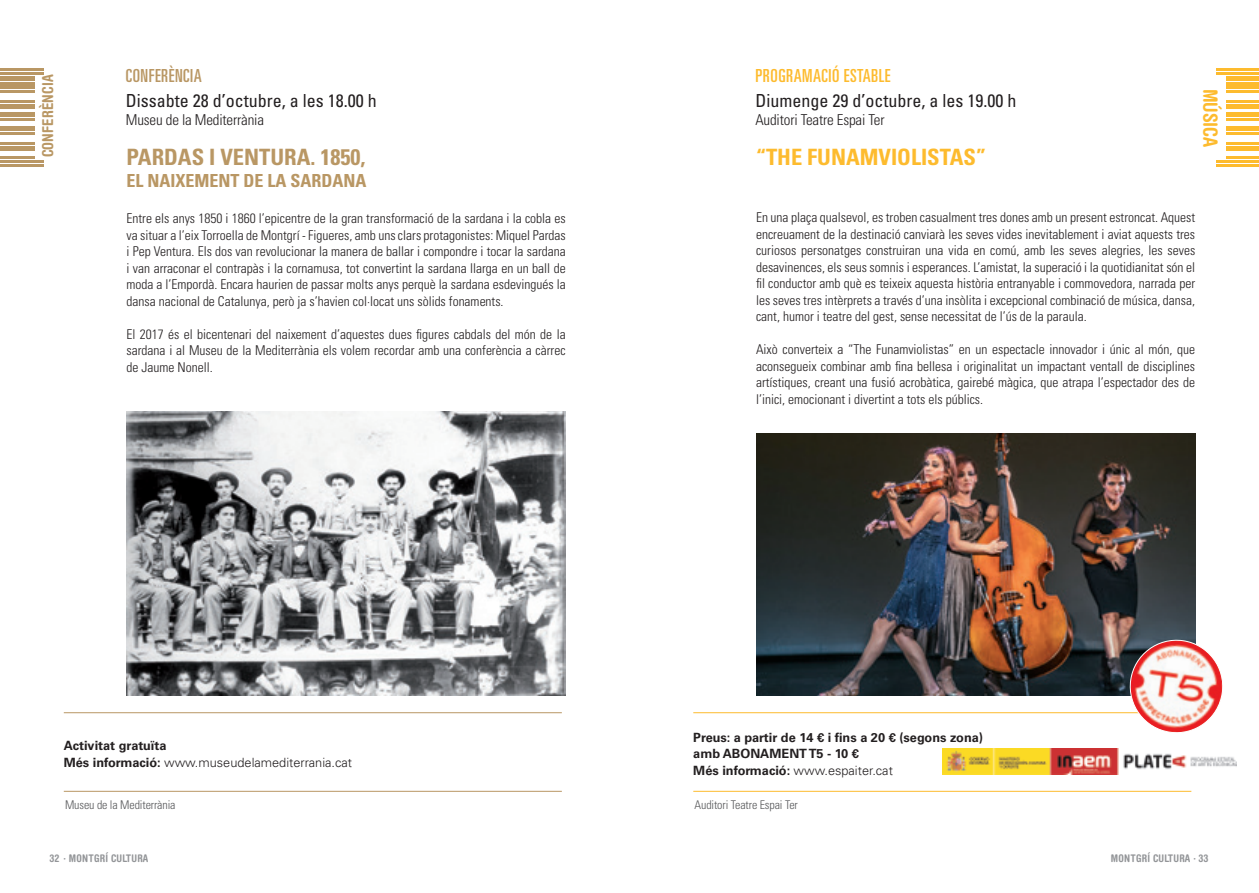
<style>
.page{position:relative;width:1259px;height:893px;background:#fff}
.page>*{position:absolute;margin:0;border:0;box-sizing:border-box;transform-origin:0 0}
.t1{font:700 condensed 22.5px "Univers LT Std";color:#b99764}
.t2{font:700 condensed 22.5px "Univers LT Std";color:#fdbb2e}
.t3{font:700 condensed 19.5px "Helvetica Rounded LT Std";color:#fdbb2e}
.t4{font:condensed 18px "Univers LT Std";color:#231f20}
.t5{font:700 condensed 18px "Univers LT Std";color:#b99764}
.t6{font:ultra-condensed 18px "Univers LT Std";letter-spacing:.03em;color:#fdbb2e}
.t7{font:ultra-condensed 18px "Univers LT Std";letter-spacing:.03em;color:#b99764}
.t8{font:300 condensed 15px "Univers LT Std";letter-spacing:-.01em;color:#231f20}
.t9{font:700 condensed 15px "Helvetica Rounded LT Std";letter-spacing:.01em;color:#b99764}
.t10{font:300 condensed 13.5px/16.5px "Univers LT Std";color:#231f20;text-align:justify}
.t11{font:700 12.75px/16.5px "Univers LT Std";color:#231f20}
.t12{font:300 condensed 12px "Univers LT Std";letter-spacing:-.01em;color:#57585a}
.t13{font:700 condensed 10.5px "Helvetica Rounded LT Std";letter-spacing:.02em;color:#939598}
.s1{font-weight:300}
</style>
<div class="page">
<hr style="left:64px;top:791px;width:498px;height:1px;background:#b99764">
<hr style="left:64px;top:712px;width:498px;height:1px;background:#b99764">
<img style="left:127px;top:411px;width:439px;height:285px">
<hr style="left:0;top:164px;width:43px;height:2px;background:#b99764">
<hr style="left:0;top:160px;width:43px;height:2px;background:#b99764">
<hr style="left:0;top:156px;width:34px;height:2px;background:#b99764">
<hr style="left:0;top:146px;width:34px;height:4px;background:#b99764">
<hr style="left:0;top:142px;width:34px;height:2px;background:#b99764">
<hr style="left:0;top:132px;width:34px;height:2px;background:#b99764">
<hr style="left:0;top:126px;width:34px;height:4px;background:#b99764">
<hr style="left:0;top:118px;width:34px;height:2px;background:#b99764">
<hr style="left:0;top:112px;width:34px;height:4px;background:#b99764">
<hr style="left:0;top:104px;width:34px;height:4px;background:#b99764">
<hr style="left:0;top:100px;width:34px;height:2px;background:#b99764">
<hr style="left:0;top:90px;width:34px;height:2px;background:#b99764">
<div style="left:0;top:82px;width:34px;height:6px;background:#b99764"></div>
<hr style="left:0;top:76px;width:34px;height:4px;background:#b99764">
<hr style="left:0;top:72px;width:43px;height:2px;background:#b99764">
<hr style="left:0;top:68px;width:43px;height:2px;background:#b99764">
<hr style="left:1216px;top:164px;width:43px;height:2px;background:#fdbb2e">
<hr style="left:1216px;top:160px;width:43px;height:2px;background:#fdbb2e">
<hr style="left:1226px;top:156px;width:33px;height:2px;background:#fdbb2e">
<hr style="left:1226px;top:146px;width:33px;height:4px;background:#fdbb2e">
<hr style="left:1226px;top:142px;width:33px;height:2px;background:#fdbb2e">
<hr style="left:1226px;top:132px;width:33px;height:2px;background:#fdbb2e">
<hr style="left:1226px;top:126px;width:33px;height:4px;background:#fdbb2e">
<hr style="left:1226px;top:118px;width:33px;height:2px;background:#fdbb2e">
<hr style="left:1226px;top:112px;width:33px;height:4px;background:#fdbb2e">
<hr style="left:1226px;top:104px;width:33px;height:4px;background:#fdbb2e">
<hr style="left:1226px;top:100px;width:33px;height:2px;background:#fdbb2e">
<hr style="left:1226px;top:90px;width:33px;height:2px;background:#fdbb2e">
<div style="left:1226px;top:82px;width:33px;height:6px;background:#fdbb2e"></div>
<hr style="left:1226px;top:76px;width:33px;height:4px;background:#fdbb2e">
<hr style="left:1216px;top:72px;width:43px;height:2px;background:#fdbb2e">
<hr style="left:1216px;top:68px;width:43px;height:2px;background:#fdbb2e">
<hr style="left:693px;top:791px;width:498px;height:1px;background:#fdbb2e">
<hr style="left:693px;top:712px;width:498px;height:1px;background:#fdbb2e">
<img style="left:756px;top:434px;width:439px;height:262px">
<img style="left:942px;top:749px;width:294px;height:25px">
<svg style="left:1126px;top:636px;width:97px;height:97px"></svg>
<p class="t9" style="left:39px;top:157px;width:84px;rotate:-90deg">CONFERÈNCIA</p>
<h3 class="t7" style="left:126px;top:65px;width:77px">CONFERÈNCIA</h3>
<h3 class="t4" style="left:126px;top:90px;width:252px">Dissabte 28 d’octubre, a les 18.00 h</h3>
<p class="t8" style="left:126px;top:111px;width:140px">Museu de la Mediterrània</p>
<h1 class="t1" style="left:126px;top:143px;width:240px">PARDAS I VENTURA. 1850,</h1>
<h3 class="t5" style="left:126px;top:169px;width:241px">EL NAIXEMENT DE LA SARDANA</h3>
<p class="t10" style="left:126px;top:210px;width:441px">Entre els anys 1850 i 1860 l’epicentre de la gran transformació de la sardana i la cobla es va situar a l’eix Torroella de Montgrí - Figueres, amb uns clars protagonistes: Miquel Pardas i Pep Ventura. Els dos van revolucionar la manera de ballar i compondre i tocar la sardana i van arraconar el contrapàs i la cornamusa, tot convertint la sardana llarga en un ball de moda a l’Empordà. Encara haurien de passar molts anys perquè la sardana esdevingués la dansa nacional de Catalunya, però ja s’havien col·locat uns sòlids fonaments.</p>
<p class="t10" style="left:126px;top:326px;width:440px">El 2017 és el bicentenari del naixement d’aquestes dues figures cabdals del món de la sardana i al Museu de la Mediterrània els volem recordar amb una conferència a càrrec de Jaume Nonell.</p>
<h3 class="t6" style="left:755px;top:65px;width:137px">PROGRAMACIÓ ESTABLE</h3>
<h3 class="t4" style="left:755px;top:90px;width:262px">Diumenge 29 d’octubre, a les 19.00 h</h3>
<p class="t8" style="left:755px;top:111px;width:131px">Auditori Teatre Espai Ter</p>
<h1 class="t2" style="left:756px;top:143px;width:231px">“THE FUNAMVIOLISTAS”</h1>
<h2 class="t3" style="left:1222px;top:89px;width:60px;rotate:90deg">MÚSICA</h2>
<p class="t10" style="left:756px;top:209px;width:441px">En una plaça qualsevol, es troben casualment tres dones amb un present estroncat. Aquest encreuament de la destinació canviarà les seves vides inevitablement i aviat aquests tres curiosos personatges construiran una vida en comú, amb les seves alegries, les seves desavinences, els seus somnis i esperances. L’amistat, la superació i la quotidianitat són el fil conductor amb què es teixeix aquesta història entranyable i commovedora, narrada per les seves tres intèrprets a través d’una insòlita i excepcional combinació de música, dansa, cant, humor i teatre del gest, sense necessitat de l’ús de la paraula.</p>
<p class="t10" style="left:756px;top:341px;width:441px">Això converteix a “The Funamviolistas” en un espectacle innovador i únic al món, que aconsegueix combinar amb fina bellesa i originalitat un impactant ventall de disciplines artístiques, creant una fusió acrobàtica, gairebé màgica, que atrapa l’espectador des de l’inici, emocionant i divertint a tots els públics.</p>
<p class="t11" style="left:64px;top:737px;width:290px">Activitat gratuïta<br>Més informació: <span class="s1">www.museudelamediterrania.cat</span></p>
<p class="t12" style="left:65px;top:798px;width:112px">Museu de la Mediterrània</p>
<p class="t11" style="left:693px;top:729px;width:291px">Preus: a partir de 14 € i fins a 20 € (segons zona) amb ABONAMENT T5 - 10 €<br>Més informació: <span class="s1">www.espaiter.cat</span></p>
<p class="t12" style="left:694px;top:798px;width:105px">Auditori Teatre Espai Ter</p>
<p class="t13" style="left:49px;top:852px;width:100px">32 · MONTGRÍ CULTURA</p>
<p class="t13" style="left:1111px;top:852px;width:99px">MONTGRÍ CULTURA · 33</p>
</div>
